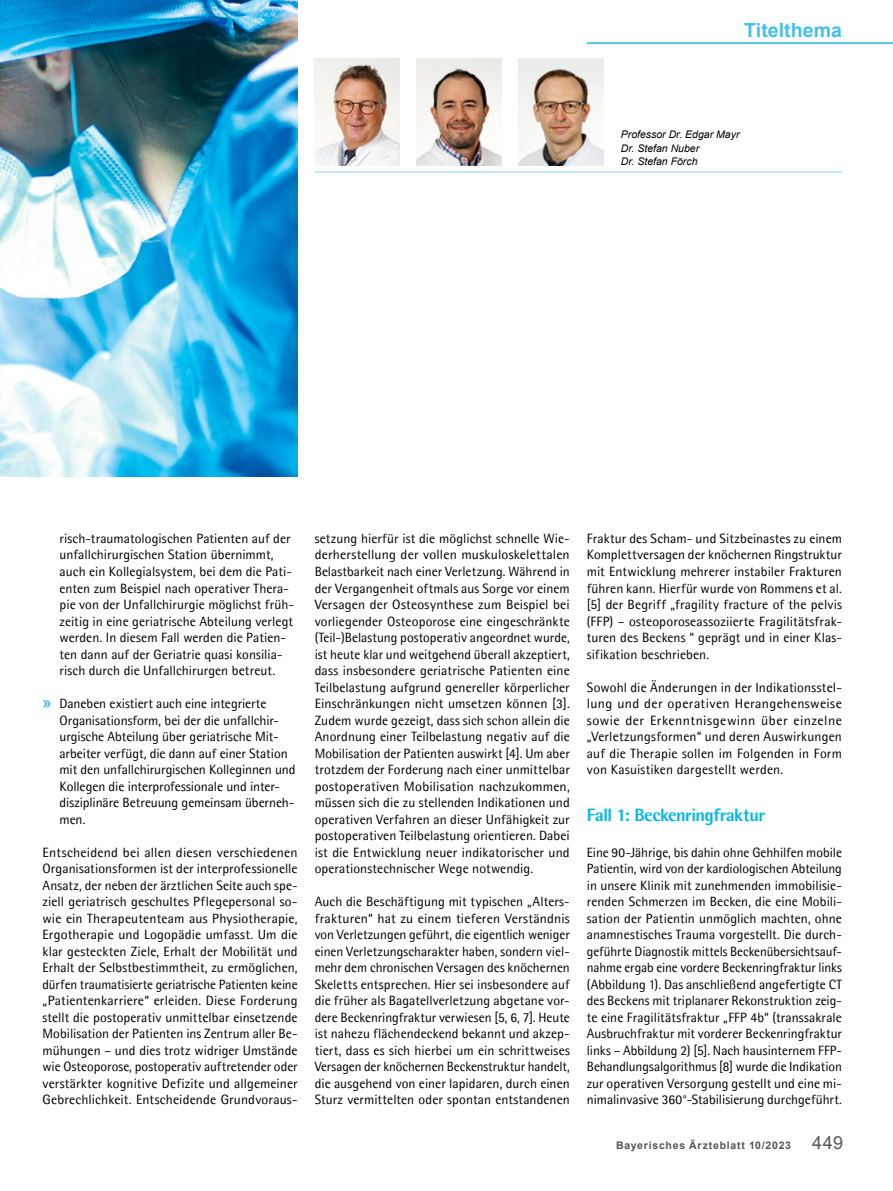
<style>
.page{position:relative;width:893px;height:1191px;background:#fff}
.page>*{position:absolute;margin:0;border:0;box-sizing:border-box;transform-origin:0 0}
.t1{font:700 19.5px "Arial";letter-spacing:.005em;color:#44c1ea}
.t2{font:800 18px "Agfa Rotis Semisans";letter-spacing:-.03em;color:#00b8e6}
.t3{font:13.5px/16.5px "Agfa Rotis Semisans";color:#000;text-align:justify}
.t4{font:italic 10.5px/13.5px "Arial";color:#000}
.t5{font:700 10.5px "Arial";letter-spacing:.07em;color:#575654}
.s1{font-family:"Arial";font-weight:700;font-size:16.5px;color:#44c1ea}
.s2{font-weight:400;font-size:18px}
</style>
<div class="page">
<hr style="left:587px;top:43px;width:306px;height:1px;background:#44c1ea">
<img style="left:0;top:0;width:298px;height:476px">
<hr style="left:315px;top:172px;width:527px;height:1px;background:#8ad3f0">
<img style="left:315px;top:59px;width:85px;height:106px">
<img style="left:417px;top:59px;width:85px;height:106px">
<img style="left:519px;top:59px;width:85px;height:106px">
<h1 class="t1" style="left:744px;top:16px;width:99px">Titelthema</h1>
<p class="t4" style="left:621px;top:128px;width:120px">Professor Dr. Edgar Mayr<br>Dr. Stefan Nuber<br>Dr. Stefan Förch</p>
<p class="t3" style="left:60px;top:530px;width:236px;text-align:left">risch-traumatologischen Patienten auf der unfallchirurgischen Station übernimmt, auch ein Kollegialsystem, bei dem die Pati&shy;enten zum Beispiel nach operativer Thera&shy;pie von der Unfallchirurgie möglichst früh&shy;zeitig in eine geriatrische Abteilung verlegt werden. In diesem Fall werden die Patien&shy;ten dann auf der Geriatrie quasi konsilia&shy;risch durch die Unfallchirurgen betreut.</p>
<p class="t3" style="left:60px;top:695px;width:238px;text-align:left;text-indent:-17px"><span class="s1">»</span> Daneben existiert auch eine integrierte Organisationsform, bei der die unfallchir&shy;urgische Abteilung über geriatrische Mit&shy;arbeiter verfügt, die dann auf einer Station mit den unfallchirurgischen Kolleginnen und Kollegen die interprofessionale und inter&shy;disziplinäre Betreuung gemeinsam überneh&shy;men.</p>
<p class="t3" style="left:43px;top:843px;width:257px">Entscheidend bei allen diesen verschiedenen Organisationsformen ist der interprofessionelle Ansatz, der neben der ärztlichen Seite auch spe&shy;ziell geriatrisch geschultes Pflegepersonal so&shy;wie ein Therapeutenteam aus Physiotherapie, Ergotherapie und Logopädie umfasst. Um die klar gesteckten Ziele, Erhalt der Mobilität und Erhalt der Selbstbestimmtheit, zu ermöglichen, dürfen traumatisierte geriatrische Patienten keine „Patientenkarriere“ erleiden. Diese Forderung stellt die postoperativ unmittelbar einsetzende Mobilisation der Patienten ins Zentrum aller Be&shy;mühungen – und dies trotz widriger Umstände wie Osteoporose, postoperativ auftretender oder verstärkter kognitive Defizite und allgemeiner Gebrechlichkeit. Entscheidende Grundvoraus-</p>
<p class="t3" style="left:315px;top:530px;width:257px">setzung hierfür ist die möglichst schnelle Wie&shy;derherstellung der vollen muskuloskelettalen Belastbarkeit nach einer Verletzung. Während in der Vergangenheit oftmals aus Sorge vor einem Versagen der Osteosynthese zum Beispiel bei vorliegender Osteoporose eine eingeschränkte (Teil-)Belastung postoperativ angeordnet wurde, ist heute klar und weitgehend überall akzeptiert, dass insbesondere geriatrische Patienten eine Teilbelastung aufgrund genereller körperlicher Einschränkungen nicht umsetzen können [3].<br>Zudem wurde gezeigt, dass sich schon allein die Anordnung einer Teilbelastung negativ auf die Mobilisation der Patienten auswirkt [4]. Um aber trotzdem der Forderung nach einer unmittelbar postoperativen Mobilisation nachzukommen, müssen sich die zu stellenden Indikationen und operativen Verfahren an dieser Unfähigkeit zur postoperativen Teilbelastung orientieren. Dabei ist die Entwicklung neuer indikatorischer und operationstechnischer Wege notwendig.</p>
<p class="t3" style="left:315px;top:893px;width:257px">Auch die Beschäftigung mit typischen „Alters&shy;frakturen“ hat zu einem tieferen Verständnis von Verletzungen geführt, die eigentlich weniger einen Verletzungscharakter haben, sondern viel&shy;mehr dem chronischen Versagen des knöchernen Skeletts entsprechen. Hier sei insbesondere auf die früher als Bagatellverletzung abgetane vor&shy;dere Beckenringfraktur verwiesen [5, 6, 7]. Heute ist nahezu flächendeckend bekannt und akzep&shy;tiert, dass es sich hierbei um ein schrittweises Versagen der knöchernen Beckenstruktur handelt, die ausgehend von einer lapidaren, durch einen Sturz vermittelten oder spontan entstandenen</p>
<p class="t3" style="left:587px;top:530px;width:257px">Fraktur des Scham- und Sitzbeinastes zu einem Komplettversagen der knöchernen Ringstruktur mit Entwicklung mehrerer instabiler Frakturen führen kann. Hierfür wurde von Rommens et al. [5] der Begriff „fragility fracture of the pelvis (FFP) – osteoporoseassoziierte Fragilitätsfrak&shy;turen des Beckens “ geprägt und in einer Klas&shy;sifikation beschrieben.</p>
<p class="t3" style="left:587px;top:678px;width:257px">Sowohl die Änderungen in der Indikationsstel&shy;lung und der operativen Herangehensweise sowie der Erkenntnisgewinn über einzelne „Verletzungsformen“ und deren Auswirkungen auf die Therapie sollen im Folgenden in Form von Kasuistiken dargestellt werden.</p>
<h2 class="t2" style="left:587px;top:803px;width:180px">Fall 1: Beckenringfraktur</h2>
<p class="t3" style="left:587px;top:843px;width:257px">Eine 90-Jährige, bis dahin ohne Gehhilfen mobile Patientin, wird von der kardiologischen Abteilung in unsere Klinik mit zunehmenden immobilisie&shy;renden Schmerzen im Becken, die eine Mobili&shy;sation der Patientin unmöglich machten, ohne anamnestisches Trauma vorgestellt. Die durch&shy;geführte Diagnostik mittels Beckenübersichtsauf&shy;nahme ergab eine vordere Beckenringfraktur links (Abbildung 1). Das anschließend angefertigte CT des Beckens mit triplanarer Rekonstruktion zeig&shy;te eine Fragilitätsfraktur „FFP 4b“ (transsakrale Ausbruchfraktur mit vorderer Beckenringfraktur links – Abbildung 2) [5]. Nach hausinternem FFP-Behandlungsalgorithmus [8] wurde die Indikation zur operativen Versorgung gestellt und eine mi&shy;nimalinvasive 360°-Stabilisierung durchgeführt.</p>
<p class="t5" style="left:616px;top:1137px;width:228px">Bayerisches Ärzteblatt 10/2023 <span class="s2">449</span></p>
</div>
